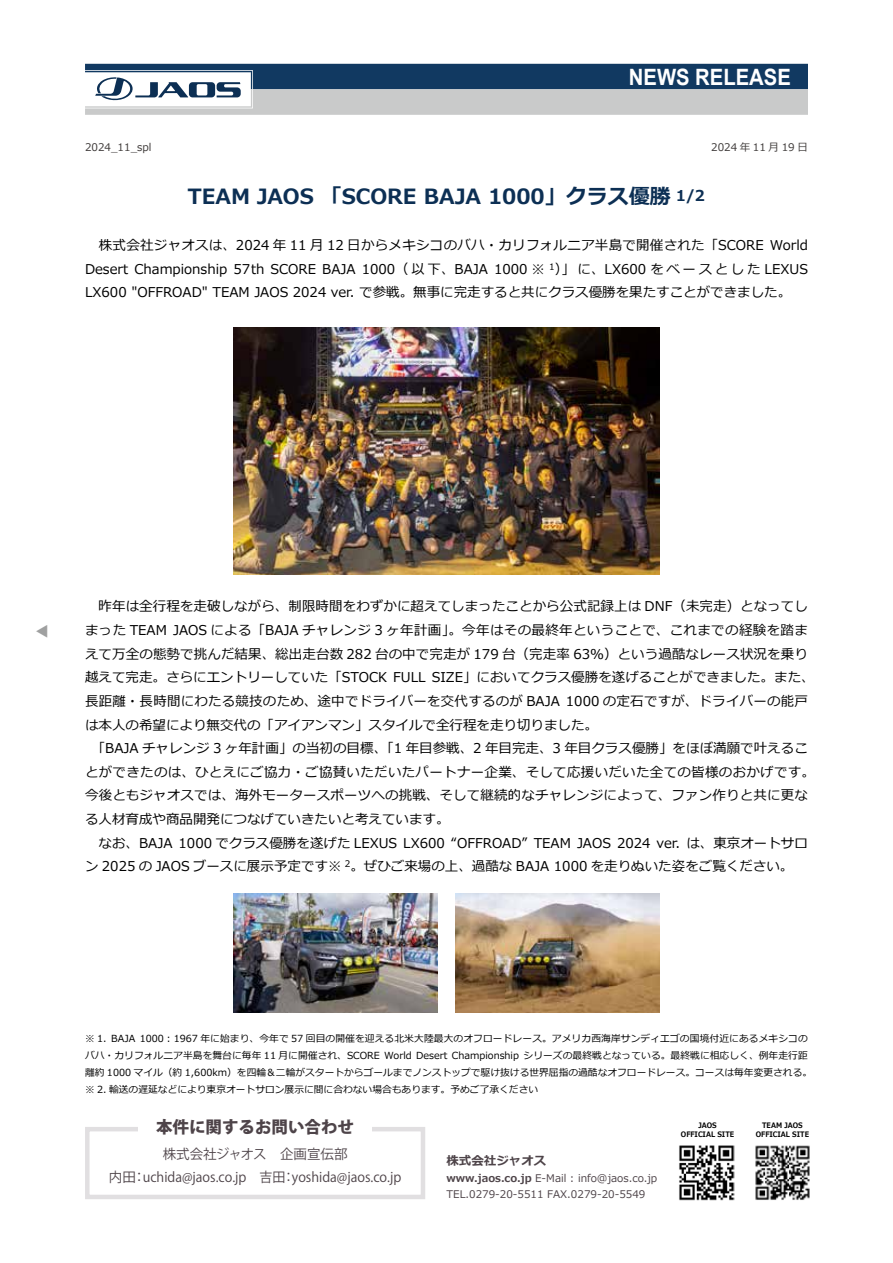
<style>
.page{position:relative;width:893px;height:1263px;background:#fff}
.page>*{position:absolute;margin:0;border:0;box-sizing:border-box;transform-origin:0 0}
.t1{font:700 22.5px "Arial";color:#fff;scale:.9 1}
.t2{font:700 21px "Meiryo";color:#0c2f54}
.t3{font:800 16.5px "Koz Go Pro";color:#4e4449}
.t4{font:700 15px "Meiryo";color:#0c2f54}
.t5{font:13.5px/23.7px "Meiryo";color:#000}
.t6{font:13.5px/23.7px "Meiryo";letter-spacing:.02em;color:#000}
.t7{font:13.5px/23.7px "Koz Go Pro";color:#4e4449}
.t8{font:13.5px "Koz Go Pro";color:#4e4449;scale:.96 1}
.t9{font:13.5px "Koz Go Pro";color:#9fa0a0}
.t10{font:700 12px "Meiryo";color:#4e4449;scale:1.04 1}
.t11{font:10.5px/15.8px "Meiryo";color:#4e4449}
.t12{font:10.5px "Meiryo";color:#3e3a39}
.t13{font:9.75px/17.1px "Meiryo";color:#000}
.t14{font:9px "Meiryo";color:#000}
.t15{font:700 7.5px/9px "Meiryo";color:#000;text-align:center;scale:.9 1}
.s1{font-weight:700}
</style>
<div class="page">
<svg style="left:85px;top:64px;width:723px;height:51px;background:#7e90a2"></svg>
<div style="left:85px;top:1127px;width:340px;height:72px;border:4px solid #e1dfe1"></div>
<div style="left:138px;top:1114px;width:234px;height:26px;background:#fff"></div>
<img style="left:679px;top:1145px;width:56px;height:56px">
<img style="left:755px;top:1145px;width:55px;height:55px">
<img style="left:234px;top:893px;width:204px;height:119px">
<img style="left:455px;top:893px;width:204px;height:119px">
<img style="left:234px;top:327px;width:425px;height:247px">
<p class="t12" style="left:85px;top:140px;width:68px">2024_11_spl</p>
<h1 class="t1" style="left:629px;top:61px;width:182px">NEWS RELEASE</h1>
<p class="t12" style="left:711px;top:140px;width:98px">2024 年 11 月 19 日</p>
<h2 class="t2" style="left:188px;top:181px;width:484px">TEAM JAOS 「SCORE BAJA 1000」クラス優勝</h2>
<p class="t4" style="left:676px;top:185px;width:31px">1/2</p>
<p class="t6" style="left:555px;top:234px;width:255px;text-indent:-470px">　株式会社ジャオスは、2024 年 11 月 12 日からメキシコのバハ・カリフォルニア半島で開催された「SCORE<br>）」に、LX600 をベースとした LEXUS</p>
<p class="t5" style="left:770px;top:234px;width:40px">World</p>
<p class="t5" style="left:362px;top:258px;width:128px">1000（以下、BAJA</p>
<p class="t14" style="left:549px;top:260px;width:7px">1</p>
<p class="t5" style="left:134px;top:258px;width:94px">Championship</p>
<p class="t5" style="left:233px;top:258px;width:33px">57th</p>
<p class="t5" style="left:271px;top:258px;width:47px">SCORE</p>
<p class="t5" style="left:494px;top:258px;width:53px">1000 ※</p>
<p class="t5" style="left:85px;top:258px;width:708px">Desert<br>LX600 "OFFROAD" TEAM JAOS 2024 ver. で参戦。無事に完走すると共にクラス優勝を果たすことができました。</p>
<p class="t5" style="left:322px;top:258px;width:35px">BAJA</p>
<p class="t9" style="left:34px;top:638px;width:15px;rotate:-90deg">▲</p>
<p class="t5" style="left:85px;top:595px;width:724px;text-align:right">　昨年は全行程を走破しながら、制限時間をわずかに超えてしまったことから公式記録上は DNF（未完走）となってし<br>JAOS による「BAJA チャレンジ 3 ヶ年計画」。今年はその最終年ということで、これまでの経験を踏ま</p>
<p class="t5" style="left:85px;top:619px;width:83px">まった TEAM</p>
<p class="t5" style="left:85px;top:643px;width:724px">えて万全の態勢で挑んだ結果、総出走台数 282 台の中で完走が 179 台（完走率 63%）という過酷なレース状況を乗り</p>
<p class="t5" style="left:432px;top:666px;width:384px">SIZE」においてクラス優勝を遂げることができました。また、</p>
<p class="t5" style="left:85px;top:666px;width:304px">越えて完走。さらにエントリーしていた「STOCK</p>
<p class="t5" style="left:393px;top:666px;width:34px">FULL</p>
<p class="t5" style="left:85px;top:690px;width:476px">長距離・長時間にわたる競技のため、途中でドライバーを交代するのが BAJA</p>
<p class="t5" style="left:85px;top:713px;width:514px">は本人の希望により無交代の「アイアンマン」スタイルで全行程を走り切りました。</p>
<p class="t5" style="left:85px;top:737px;width:724px">　「BAJA チャレンジ 3 ヶ年計画」の当初の目標、「1 年目参戦、2 年目完走、3 年目クラス優勝」をほぼ満願で叶えるこ</p>
<p class="t6" style="left:85px;top:761px;width:731px">とができたのは、ひとえにご協力・ご協賛いただいたパートナー企業、そして応援いだいた全ての皆様のおかげです。</p>
<p class="t5" style="left:85px;top:784px;width:724px">今後ともジャオスでは、海外モータースポーツへの挑戦、そして継続的なチャレンジによって、ファン作りと共に更な</p>
<p class="t5" style="left:85px;top:808px;width:366px">る人材育成や商品開発につなげていきたいと考えています。</p>
<p class="t5" style="left:657px;top:832px;width:153px">ver は. 、東京オートサロ</p>
<p class="t5" style="left:566px;top:690px;width:244px">1000 の定石ですが、ドライバーの能戸</p>
<p class="t5" style="left:85px;top:832px;width:710px">　なお、BAJA 1000 でクラス優勝を遂げた LEXUS LX600<br>ン 2025 の JAOS ブースに展示予定です※ 。<sup>2</sup> ぜひご来場の上、過酷な BAJA 1000 を走りぬいた姿をご覧ください。</p>
<p class="t5" style="left:451px;top:832px;width:161px">“OFFROAD” TEAM JAOS</p>
<p class="t5" style="left:617px;top:832px;width:35px">2024</p>
<p class="t13" style="left:140px;top:1030px;width:670px">1000：1967 年に始まり、今年で 57 回目の開催を迎える北米大陸最大のオフロードレース。アメリカ西海岸サンディエゴの国境付近にあるメキシコの</p>
<p class="t13" style="left:85px;top:1030px;width:23px">※ 1.</p>
<p class="t13" style="left:111px;top:1030px;width:26px">BAJA</p>
<p class="t13" style="left:523px;top:1047px;width:286px">シリーズの最終戦となっている。最終戦に相応しく、例年走行距</p>
<p class="t13" style="left:85px;top:1047px;width:729px">バハ・カリフォルニア半島を舞台に毎年 11 月に開催され、SCORE<br>離約 1000 マイル（約 1,600km）を四輪＆二輪がスタートからゴールまでノンストップで駆け抜ける世界屈指の過酷なオフロードレース。コースは毎年変更される。※ 2. 輸送の遅延などにより東京オートサロン展示に間に合わない場合もあります。予めご了承ください</p>
<p class="t13" style="left:384px;top:1047px;width:29px">World</p>
<p class="t13" style="left:452px;top:1047px;width:69px">Championship</p>
<p class="t13" style="left:416px;top:1047px;width:33px">Desert</p>
<p class="t3" style="left:156px;top:1116px;width:200px">本件に関するお問い合わせ</p>
<p class="t7" style="left:292px;top:1142px;width:111px;text-indent:-129px">株式会社ジャオス　企画宣伝部yoshida@jaos.co j p.</p>
<p class="t7" style="left:109px;top:1166px;width:28px">内田</p>
<p class="t8" style="left:143px;top:1168px;width:150px">uchida@jaos.co j p. 　吉田</p>
<p class="t7" style="left:133px;top:1166px;width:15px">：</p>
<p class="t8" style="left:282px;top:1168px;width:15px">：</p>
<p class="t10" style="left:446px;top:1153px;width:97px">株式会社ジャオス</p>
<p class="t11" style="left:446px;top:1171px;width:212px"><span class="s1">www.jaos.co.jp</span> E-Mail : info@jaos.co.jp<br>TEL.0279-20-5511 FAX.0279-20-5549</p>
<p class="t15" style="left:681px;top:1121px;width:61px">JAOS<br>OFFICIAL SITE</p>
<p class="t15" style="left:756px;top:1121px;width:61px">TEAM JAOS<br>OFFICIAL SITE</p>
</div>
